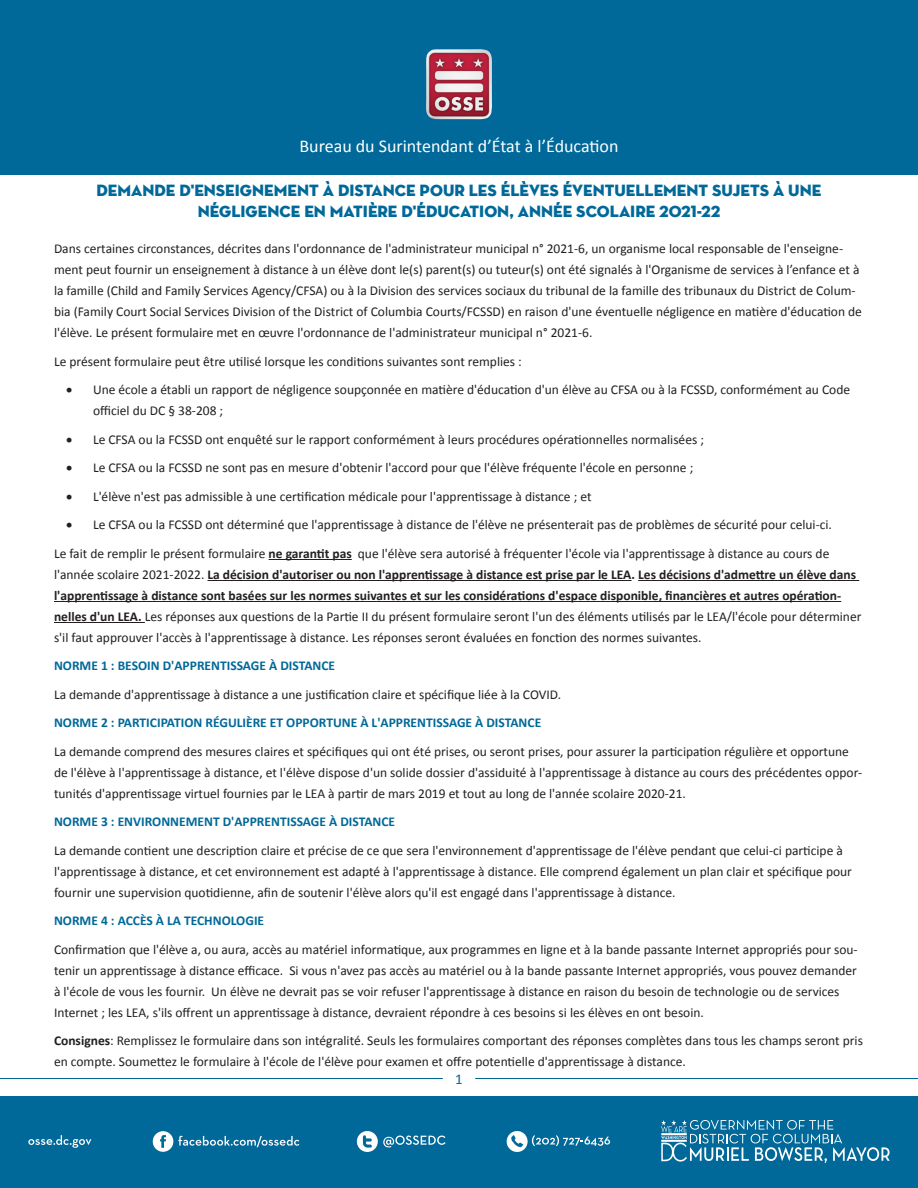
<style>
.page{position:relative;width:918px;height:1188px;background:#fff}
.page>*{position:absolute;margin:0;border:0;box-sizing:border-box;transform-origin:0 0}
.t1{font:18px "Calibri";color:#fff}
.t2{font:16.5px/21px "Neutra Disp Titling";color:#006999;text-align:center}
.t3{font:15px "Calibri";color:#006999}
.t4{font:13.5px/21px "Calibri";color:#231f20}
.t5{font:700 13.5px "Calibri";color:#006999}
.s1{font-weight:700}
</style>
<div class="page">
<div style="left:0;top:1096px;width:918px;height:92px;background:#006999"></div>
<svg style="left:153px;top:1131px;width:146px;height:21px"></svg>
<svg style="left:357px;top:1131px;width:89px;height:21px"></svg>
<svg style="left:28px;top:1135px;width:63px;height:13px"></svg>
<svg style="left:507px;top:1131px;width:103px;height:21px"></svg>
<svg style="left:661px;top:1120px;width:229px;height:43px"></svg>
<hr style="left:0;top:1078px;width:443px;height:1px;background:#006999">
<hr style="left:475px;top:1078px;width:443px;height:1px;background:#006999">
<div style="left:0;top:0;width:918px;height:175px;background:#006999"></div>
<img style="left:426px;top:49px;width:66px;height:71px">
<hr style="left:269px;top:559px;width:83px;height:1px;background:#231f20">
<hr style="left:208px;top:580px;width:424px;height:1px;background:#231f20">
<hr style="left:638px;top:580px;width:221px;height:1px;background:#231f20">
<hr style="left:54px;top:601px;width:787px;height:1px;background:#231f20">
<hr style="left:54px;top:622px;width:91px;height:1px;background:#231f20">
<p class="t1" style="left:299px;top:135px;width:321px">Bureau du Surintendant d’État à l’Éducation</p>
<p class="t2" style="left:97px;top:180px;width:726px">DEMANDE D'ENSEIGNEMENT À DISTANCE POUR LES ÉLÈVES ÉVENTUELLEMENT SUJETS À UNE<br>NÉGLIGENCE EN MATIÈRE D'ÉDUCATION, ANNÉE SCOLAIRE 2021-22</p>
<p class="t4" style="left:54px;top:239px;width:809px">Dans certaines circonstances, décrites dans l'ordonnance de l'administrateur municipal n° 2021-6, un organisme local responsable de l'enseigne&shy;ment peut fournir un enseignement à distance à un élève dont le(s) parent(s) ou tuteur(s) ont été signalés à l'Organisme de services à l’enfance et à la famille (Child and Family Services Agency/CFSA) ou à la Division des services sociaux du tribunal de la famille des tribunaux du District de Colum&shy;bia (Family Court Social Services Division of the District of Columbia Courts/FCSSD) en raison d'une éventuelle négligence en matière d'éducation de l'élève. Le présent formulaire met en œuvre l'ordonnance de l'administrateur municipal n° 2021-6.</p>
<p class="t4" style="left:54px;top:351px;width:469px">Le présent formulaire peut être utilisé lorsque les conditions suivantes sont remplies :</p>
<p class="t4" style="left:93px;top:380px;width:759px;text-indent:-27px">• Une école a établi un rapport de négligence soupçonnée en matière d'éducation d'un élève au CFSA ou à la FCSSD, conformément au Code officiel du DC § 38-208 ;</p>
<p class="t4" style="left:66px;top:429px;width:640px">• Le CFSA ou la FCSSD ont enquêté sur le rapport conformément à leurs procédures opérationnelles normalisées ;</p>
<p class="t4" style="left:66px;top:458px;width:629px">• Le CFSA ou la FCSSD ne sont pas en mesure d'obtenir l'accord pour que l'élève fréquente l'école en personne ;</p>
<p class="t4" style="left:66px;top:486px;width:527px">• L'élève n'est pas admissible à une certification médicale pour l'apprentissage à distance ; et</p>
<p class="t4" style="left:66px;top:515px;width:768px">• Le CFSA ou la FCSSD ont déterminé que l'apprentissage à distance de l'élève ne présenterait pas de problèmes de sécurité pour celui-ci.</p>
<p class="t4" style="left:54px;top:543px;width:809px">Le fait de remplir le présent formulaire <span class="s1">ne garantit pas</span> que l'élève sera autorisé à fréquenter l'école via l'apprentissage à distance au cours de l'année scolaire 2021-2022. <span class="s1">La décision d'autoriser ou non l'apprentissage à distance est prise par le LEA. Les décisions d'admettre un élève dans l'apprentissage à distance sont basées sur les normes suivantes et sur les considérations d'espace disponible, financières et autres opération&shy;nelles d'un LEA.</span> Les réponses aux questions de la Partie II du présent formulaire seront l'un des éléments utilisés par le LEA/l'école pour déterminer s'il faut approuver l'accès à l'apprentissage à distance. Les réponses seront évaluées en fonction des normes suivantes.</p>
<p class="t5" style="left:54px;top:656px;width:283px">NORME 1 : BESOIN D'APPRENTISSAGE À DISTANCE</p>
<p class="t4" style="left:54px;top:684px;width:509px">La demande d'apprentissage à distance a une justification claire et spécifique liée à la COVID.</p>
<p class="t5" style="left:54px;top:713px;width:489px">NORME 2 : PARTICIPATION RÉGULIÈRE ET OPPORTUNE À L'APPRENTISSAGE À DISTANCE</p>
<p class="t4" style="left:54px;top:741px;width:810px">La demande comprend des mesures claires et spécifiques qui ont été prises, ou seront prises, pour assurer la participation régulière et opportune de l'élève à l'apprentissage à distance, et l'élève dispose d'un solide dossier d'assiduité à l'apprentissage à distance au cours des précédentes oppor&shy;tunités d'apprentissage virtuel fournies par le LEA à partir de mars 2019 et tout au long de l'année scolaire 2020-21.</p>
<p class="t5" style="left:54px;top:812px;width:343px">NORME 3 : ENVIRONNEMENT D'APPRENTISSAGE À DISTANCE</p>
<p class="t4" style="left:54px;top:840px;width:800px">La demande contient une description claire et précise de ce que sera l'environnement d'apprentissage de l'élève pendant que celui-ci participe à l'apprentissage à distance, et cet environnement est adapté à l'apprentissage à distance. Elle comprend également un plan clair et spécifique pour fournir une supervision quotidienne, afin de soutenir l'élève alors qu'il est engagé dans l'apprentissage à distance.</p>
<p class="t5" style="left:54px;top:911px;width:212px">NORME 4 : ACCÈS À LA TECHNOLOGIE</p>
<p class="t4" style="left:54px;top:939px;width:805px">Confirmation que l'élève a, ou aura, accès au matériel informatique, aux programmes en ligne et à la bande passante Internet appropriés pour sou&shy;tenir un apprentissage à distance efficace. Si vous n'avez pas accès au matériel ou à la bande passante Internet appropriés, vous pouvez demander à l'école de vous les fournir. Un élève ne devrait pas se voir refuser l'apprentissage à distance en raison du besoin de technologie ou de services Internet ; les LEA, s'ils offrent un apprentissage à distance, devraient répondre à ces besoins si les élèves en ont besoin.</p>
<p class="t4" style="left:54px;top:1031px;width:811px"><span class="s1">Consignes</span>: Remplissez le formulaire dans son intégralité. Seuls les formulaires comportant des réponses complètes dans tous les champs seront pris en compte. Soumettez le formulaire à l'école de l'élève pour examen et offre potentielle d'apprentissage à distance.</p>
<p class="t3" style="left:455px;top:1069px;width:9px">1</p>
</div>
